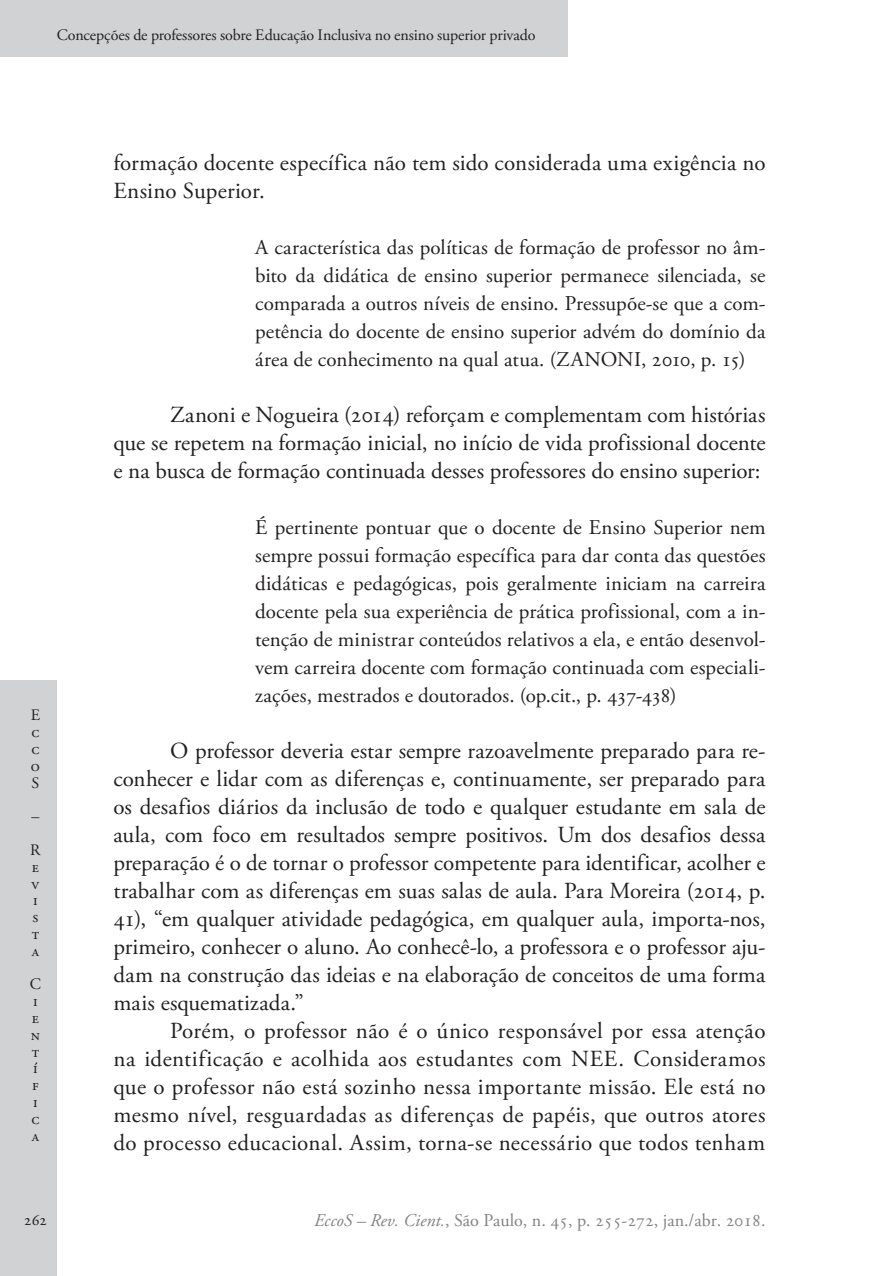
<style>
.page{position:relative;width:879px;height:1276px;background:#fff}
.page>*{position:absolute;margin:0;border:0;box-sizing:border-box;transform-origin:0 0}
.Ec_Normal{font:23px/28px "Adobe Garamond Pro";letter-spacing:.005em;color:#231f20;text-align:justify}
.Ec_Normal_-_citação{font:21px/28px "Adobe Garamond Pro";letter-spacing:.005em;color:#231f20;text-align:justify}
.t1{font:18px "Adobe Garamond Pro";color:#808285}
.t2{font:16px/16.8px "Adobe Garamond Pro";letter-spacing:-.005em;color:#231f20;text-align:justify}
.s1{font-style:italic}
</style>
<div class="page">
<div style="left:0;top:680px;width:57px;height:596px;background:#d1d2d4"></div>
<div style="left:0;top:0;width:567px;height:57px;background:#d1d2d4"></div>
<p class="t2" style="left:57px;top:27px;width:480px">Concepções de professores sobre Educação Inclusiva no ensino superior privado</p>
<p class="t2" style="left:31px;top:707px;width:11px">E c c o S</p>
<p class="t2" style="left:30px;top:800px;width:12px;line-height:33.6px">–<br>R</p>
<p class="t2" style="left:32px;top:859px;width:9px">e v i s t a</p>
<p class="t2" style="left:30px;top:976px;width:13px;text-align:left">C i e n t í f i c a</p>
<p class="Ec_Normal" style="left:113px;top:150px;width:653px">formação docente específica não tem sido considerada uma exigência no<br>Ensino Superior.</p>
<p class="Ec_Normal_-_citação" style="left:255px;top:234px;width:512px">A característica das políticas de formação de professor no âm&shy;bito da didática de ensino superior permanece silenciada, se comparada a outros níveis de ensino. Pressupõe-se que a com&shy;petência do docente de ensino superior advém do domínio da área de conhecimento na qual atua. (ZANONI, 2010, p. 15)</p>
<p class="Ec_Normal" style="left:113px;top:402px;width:653px;text-indent:57px">Zanoni e Nogueira (2014) reforçam e complementam com histórias que se repetem na formação inicial, no início de vida profissional docente e na busca de formação continuada desses professores do ensino superior:</p>
<p class="Ec_Normal_-_citação" style="left:255px;top:514px;width:512px">É pertinente pontuar que o docente de Ensino Superior nem sempre possui formação específica para dar conta das questões didáticas e pedagógicas, pois geralmente iniciam na carreira docente pela sua experiência de prática profissional, com a in&shy;tenção de ministrar conteúdos relativos a ela, e então desenvol&shy;vem carreira docente com formação continuada com especiali&shy;zações, mestrados e doutorados. (op.cit., p. 437-438)</p>
<p class="Ec_Normal" style="left:113px;top:738px;width:654px;text-indent:57px">O professor deveria estar sempre razoavelmente preparado para re&shy;conhecer e lidar com as diferenças e, continuamente, ser preparado para os desafios diários da inclusão de todo e qualquer estudante em sala de aula, com foco em resultados sempre positivos. Um dos desafios dessa preparação é o de tornar o professor competente para identificar, acolher e trabalhar com as diferenças em suas salas de aula. Para Moreira (2014, p.<br>41), “em qualquer atividade pedagógica, em qualquer aula, importa-nos, primeiro, conhecer o aluno. Ao conhecê-lo, a professora e o professor aju&shy;dam na construção das ideias e na elaboração de conceitos de uma forma mais esquematizada.”</p>
<p class="Ec_Normal" style="left:113px;top:1018px;width:653px;text-indent:57px">Porém, o professor não é o único responsável por essa atenção na identificação e acolhida aos estudantes com NEE. Consideramos que o professor não está sozinho nessa importante missão. Ele está no mesmo nível, resguardadas as diferenças de papéis, que outros atores do processo educacional. Assim, torna-se necessário que todos tenham</p>
<p class="t2" style="left:24px;top:1212px;width:25px">262</p>
<p class="t1" style="left:314px;top:1209px;width:453px"><span class="s1">EccoS – Rev. Cient.</span>, São Paulo, n. 45, p. 255-272, jan./abr. 2018.</p>
</div>
